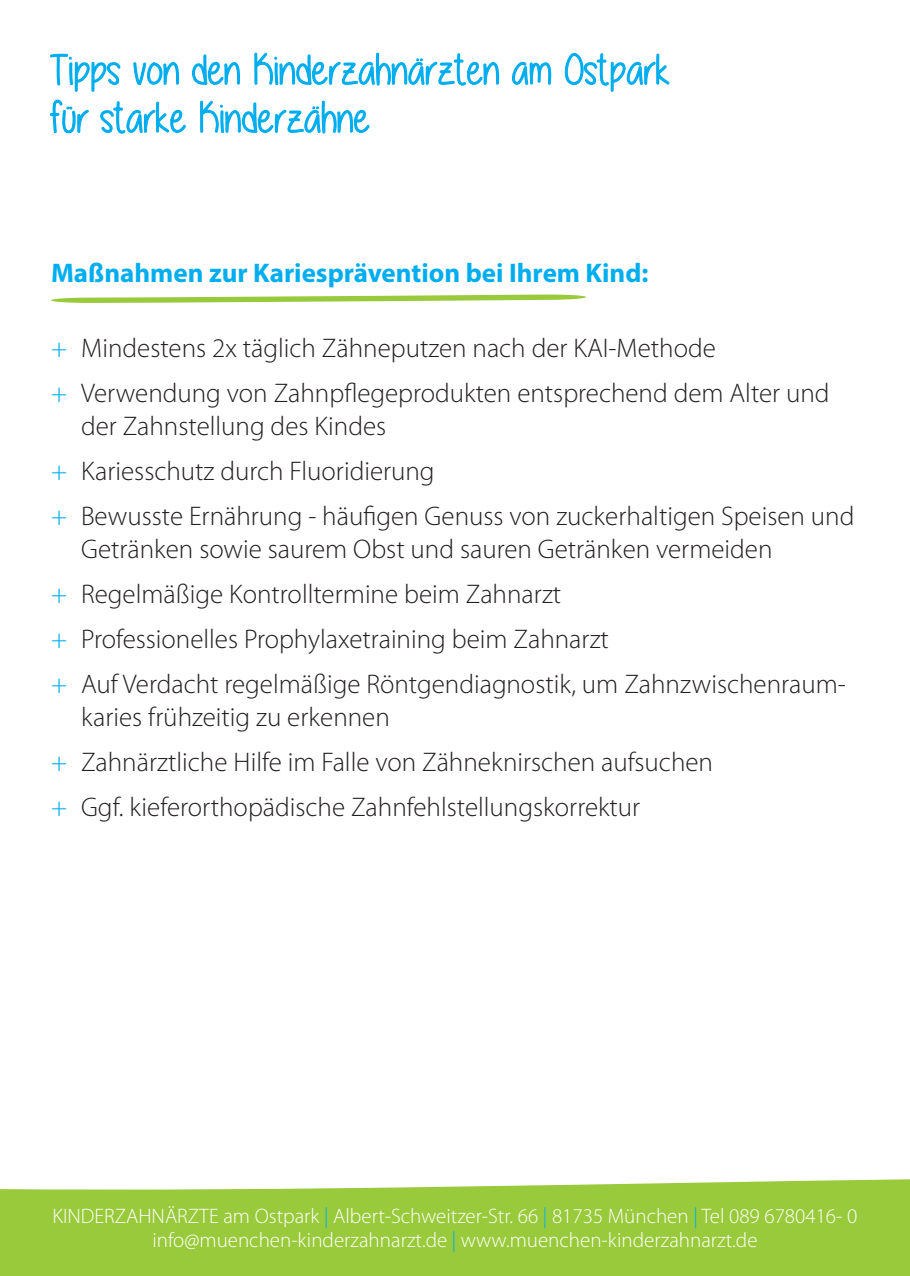
<style>
.page{position:relative;width:910px;height:1276px;background:#fff}
.page>*{position:absolute;margin:0;border:0;box-sizing:border-box;transform-origin:0 0}
.t1{font:300 27px/45px "Myriad Pro";color:#231f20}
.t2{font:700 27px "Myriad Pro";color:#00aeef}
.t3{font:300 21px/24px "Myriad Pro";color:#fff;text-align:center}
.s1{color:#00aeef}
</style>
<div class="page">
<svg style="left:0;top:1179px;width:910px;height:97px;background:#a0cd48"></svg>
<svg style="left:512px;top:61px;width:40px;height:24px"></svg>
<svg style="left:564px;top:53px;width:106px;height:39px"></svg>
<svg style="left:49px;top:52px;width:451px;height:82px"></svg>
<svg style="left:51px;top:294px;width:535px;height:9px"></svg>
<p class="t2" style="left:51px;top:255px;width:599px">Maßnahmen zur Kariesprävention bei Ihrem Kind:</p>
<p class="t1" style="left:51px;top:326px;width:780px"><span class="s1">+</span> Mindestens 2x täglich Zähneputzen nach der KAI-Methode<br><span class="s1">+</span> Verwendung von Zahnpflegeprodukten entsprechend dem Alter und</p>
<p class="t1" style="left:51px;top:404px;width:805px;text-indent:30px">der Zahnstellung des Kindes<br><span class="s1">+</span> Kariesschutz durch Fluoridierung<br><span class="s1">+</span> Bewusste Ernährung - häufigen Genuss von zuckerhaltigen Speisen und</p>
<p class="t1" style="left:51px;top:527px;width:796px;text-indent:30px">Getränken sowie saurem Obst und sauren Getränken vermeiden<br><span class="s1">+</span> Regelmäßige Kontrolltermine beim Zahnarzt<br><span class="s1">+</span> Professionelles Prophylaxetraining beim Zahnarzt<br><span class="s1">+</span> Auf Verdacht regelmäßige Röntgendiagnostik, um Zahnzwischenraum-</p>
<p class="t1" style="left:51px;top:695px;width:663px;text-indent:30px">karies frühzeitig zu erkennen<br><span class="s1">+</span> Zahnärztliche Hilfe im Falle von Zähneknirschen aufsuchen <span class="s1">+</span> Ggf. kieferorthopädische Zahnfehlstellungskorrektur</p>
<p class="t3" style="left:53px;top:1204px;width:806px">KINDERZAHNÄRZTE am Ostpark <span class="s1">|</span> Albert-Schweitzer-Str. 66 <span class="s1">|</span> 81735 München <span class="s1">|</span> Tel 089 6780416- 0 info@muenchen-kinderzahnarzt.de <span class="s1">|</span> www.muenchen-kinderzahnarzt.de</p>
</div>
